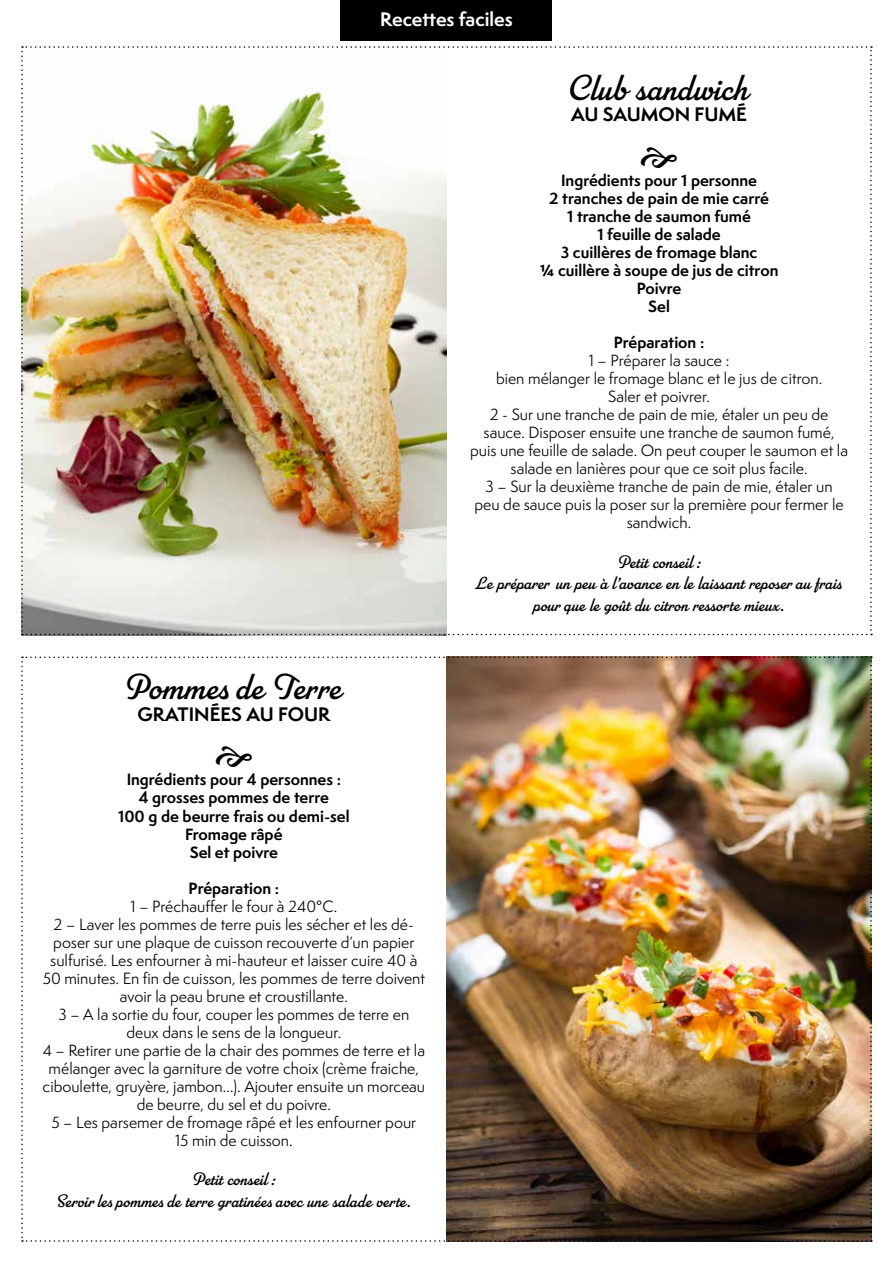
<style>
.page{position:relative;width:893px;height:1263px;background:#fff}
.page>*{position:absolute;margin:0;border:0;box-sizing:border-box;transform-origin:0 0}
.t1{font:36px "Parkside";color:#000}
.t2{font:18px/21.6px "Parkside";color:#000;text-align:center}
.t3{font:700 18px "Semplicita Pro";color:#000}
.t4{font:700 18px "Semplicita Pro";color:#fff}
.t5{font:15px/18px "Semplicita Pro";color:#000;text-align:center}
.t6{font:700 15px/18px "Semplicita Pro";color:#000;text-align:center}
</style>
<div class="page">
<div style="left:341px;top:0;width:211px;height:40px;background:#000"></div>
<img style="left:21px;top:656px;width:851px;height:586px">
<img style="left:21px;top:46px;width:851px;height:589px">
<p class="t4" style="left:380px;top:6px;width:134px">Recettes faciles</p>
<h1 class="t1" style="left:566px;top:67px;width:184px">Club sandwich</h1>
<p class="t3" style="left:571px;top:101px;width:177px">AU SAUMON FUMÉ</p>
<h1 class="t1" style="left:123px;top:666px;width:220px">Pommes de Terre</h1>
<p class="t3" style="left:138px;top:700px;width:194px">GRATINÉES AU FOUR</p>
<p class="t6" style="left:118px;top:771px;width:233px">Ingrédients pour 4 personnes :<br>4 grosses pommes de terre<br>100 g de beurre frais ou demi-sel<br>Fromage râpé<br>Sel et poivre</p>
<p class="t6" style="left:189px;top:879px;width:92px">Préparation :</p>
<p class="t5" style="left:43px;top:897px;width:384px">1 – Préchauffer le four à 240°C.<br>2 – Laver les pommes de terre puis les sécher et les dé&shy;poser sur une plaque de cuisson recouverte d’un papier sulfurisé. Les enfourner à mi-hauteur et laisser cuire 40 à 50 minutes. En fin de cuisson, les pommes de terre doivent avoir la peau brune et croustillante.<br>3 – A la sortie du four, couper les pommes de terre en deux dans le sens de la longueur.<br>4 – Retirer une partie de la chair des pommes de terre et la mélanger avec la garniture de votre choix (crème fraiche, ciboulette, gruyère, jambon…). Ajouter ensuite un morceau de beurre, du sel et du poivre.<br>5 – Les parsemer de fromage râpé et les enfourner pour<br>15 min de cuisson.</p>
<p class="t2" style="left:56px;top:1168px;width:358px">Petit conseil :<br>Servir les pommes de terre gratinées avec une salade verte.</p>
<p class="t6" style="left:540px;top:171px;width:240px">Ingrédients pour 1 personne<br>2 tranches de pain de mie carré<br>1 tranche de saumon fumé<br>1 feuille de salade<br>3 cuillères de fromage blanc<br>¼ cuillère à soupe de jus de citron<br>Poivre<br>Sel</p>
<p class="t6" style="left:614px;top:333px;width:92px">Préparation :</p>
<p class="t5" style="left:470px;top:351px;width:379px">1 – Préparer la sauce :<br>bien mélanger le fromage blanc et le jus de citron.<br>Saler et poivrer.<br>2 - Sur une tranche de pain de mie, étaler un peu de sauce. Disposer ensuite une tranche de saumon fumé, puis une feuille de salade. On peut couper le saumon et la salade en lanières pour que ce soit plus facile.<br>3 – Sur la deuxième tranche de pain de mie, étaler un<br>peu de sauce puis la poser sur la première pour fermer le sandwich.</p>
<p class="t2" style="left:475px;top:551px;width:368px">Petit conseil :<br>Le préparer un peu à l’avance en le laissant reposer au frais pour que le goût du citron ressorte mieux.</p>
</div>
